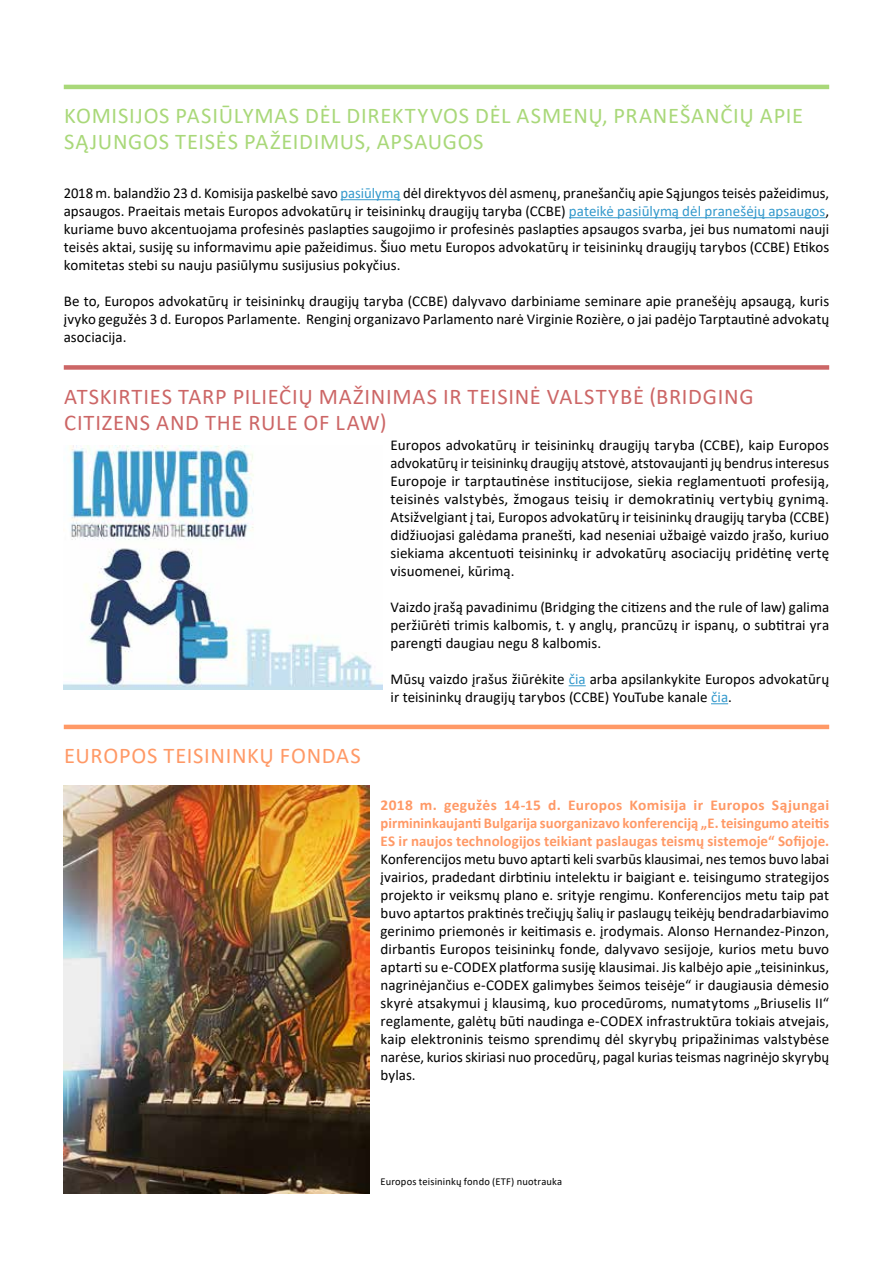
<style>
.page{position:relative;width:893px;height:1263px;background:#fff}
.page>*{position:absolute;margin:0;border:0;box-sizing:border-box;transform-origin:0 0}
.t1{font:22.5px/25.8px "Calibri";letter-spacing:.03em;color:#a9d879}
.t2{font:22.5px/25.8px "Calibri";letter-spacing:.035em;color:#c66}
.t3{font:22.5px "Calibri";letter-spacing:.03em;color:#f96}
.t4{font:15px/18px "Calibri";color:#000;text-align:justify}
.t5{font:700 15px/18px "Calibri";letter-spacing:.005em;color:#f96;text-align:justify}
.t6{font:10.5px "Calibri";letter-spacing:.015em;color:#000}
.s1{color:#39c}
</style>
<div class="page">
<hr style="left:341px;top:199px;width:59px;height:1px;background:#39c">
<hr style="left:569px;top:217px;width:256px;height:1px;background:#39c">
<svg style="left:569px;top:685px;width:17px;height:1px"></svg>
<svg style="left:711px;top:703px;width:17px;height:1px"></svg>
<img style="left:64px;top:785px;width:306px;height:408px">
<img style="left:64px;top:445px;width:318px;height:244px">
<hr style="left:64px;top:85px;width:765px;height:4px;background:#a9d879">
<div style="left:64px;top:365px;width:765px;height:5px;background:#c66"></div>
<hr style="left:64px;top:725px;width:765px;height:4px;background:#f96">
<h1 class="t1" style="left:64px;top:102px;width:740px">KOMISIJOS PASIŪLYMAS DĖL DIREKTYVOS DĖL ASMENŲ, PRANEŠANČIŲ APIE<br>SĄJUNGOS TEISĖS PAŽEIDIMUS, APSAUGOS</h1>
<p class="t4" style="left:64px;top:184px;width:767px">2018 m. balandžio 23 d. Komisija paskelbė savo <span class="s1">pasiūlymą</span> dėl direktyvos dėl asmenų, pranešančių apie Sąjungos teisės pažeidimus, apsaugos. Praeitais metais Europos advokatūrų ir teisininkų draugijų taryba (CCBE) <span class="s1">pateikė pasiūlymą dėl pranešėjų apsaugos</span>, kuriame buvo akcentuojama profesinės paslapties saugojimo ir profesinės paslapties apsaugos svarba, jei bus numatomi nauji teisės aktai, susiję su informavimu apie pažeidimus. Šiuo metu Europos advokatūrų ir teisininkų draugijų tarybos (CCBE) Etikos komitetas stebi su nauju pasiūlymu susijusius pokyčius.</p>
<p class="t4" style="left:64px;top:292px;width:767px">Be to, Europos advokatūrų ir teisininkų draugijų taryba (CCBE) dalyvavo darbiniame seminare apie pranešėjų apsaugą, kuris įvyko gegužės 3 d. Europos Parlamente. Renginį organizavo Parlamento narė Virginie Rozière, o jai padėjo Tarptautinė advokatų asociacija.</p>
<h1 class="t2" style="left:64px;top:383px;width:691px">ATSKIRTIES TARP PILIEČIŲ MAŽINIMAS IR TEISINĖ VALSTYBĖ (BRIDGING<br>CITIZENS AND THE RULE OF LAW)</h1>
<h1 class="t3" style="left:64px;top:740px;width:298px">EUROPOS TEISININKŲ FONDAS</h1>
<p class="t4" style="left:391px;top:436px;width:440px">Europos advokatūrų ir teisininkų draugijų taryba (CCBE), kaip Europos advokatūrų ir teisininkų draugijų atstovė, atstovaujanti jų bendrus interesus Europoje ir tarptautinėse institucijose, siekia reglamentuoti profesiją, teisinės valstybės, žmogaus teisių ir demokratinių vertybių gynimą.<br>Atsižvelgiant į tai, Europos advokatūrų ir teisininkų draugijų taryba (CCBE) didžiuojasi galėdama pranešti, kad neseniai užbaigė vaizdo įrašo, kuriuo siekiama akcentuoti teisininkų ir advokatūrų asociacijų pridėtinę vertę visuomenei, kūrimą.</p>
<p class="t4" style="left:391px;top:598px;width:440px">Vaizdo įrašą pavadinimu (Bridging the citizens and the rule of law) galima peržiūrėti trimis kalbomis, t. y anglų, prancūzų ir ispanų, o subtitrai yra parengti daugiau negu 8 kalbomis.</p>
<p class="t4" style="left:391px;top:670px;width:440px">Mūsų vaizdo įrašus žiūrėkite <span class="s1">čia</span> arba apsilankykite Europos advokatūrų ir teisininkų draugijų tarybos (CCBE) YouTube kanale <span class="s1">čia</span>.</p>
<p class="t5" style="left:381px;top:796px;width:450px">2018 m. gegužės 14-15 d. Europos Komisija ir Europos Sąjungai pirmininkaujanti Bulgarija suorganizavo konferenciją „E. teisingumo ateitis ES ir naujos technologijos teikiant paslaugas teismų sistemoje“ Sofijoje.</p>
<p class="t4" style="left:381px;top:850px;width:450px">Konferencijos metu buvo aptarti keli svarbūs klausimai, nes temos buvo labai įvairios, pradedant dirbtiniu intelektu ir baigiant e. teisingumo strategijos projekto ir veiksmų plano e. srityje rengimu. Konferencijos metu taip pat buvo aptartos praktinės trečiųjų šalių ir paslaugų teikėjų bendradarbiavimo gerinimo priemonės ir keitimasis e. įrodymais. Alonso Hernandez-Pinzon, dirbantis Europos teisininkų fonde, dalyvavo sesijoje, kurios metu buvo aptarti su e-CODEX platforma susiję klausimai. Jis kalbėjo apie „teisininkus, nagrinėjančius e-CODEX galimybes šeimos teisėje“ ir daugiausia dėmesio skyrė atsakymui į klausimą, kuo procedūroms, numatytoms „Briuselis II“ reglamente, galėtų būti naudinga e-CODEX infrastruktūra tokiais atvejais, kaip elektroninis teismo sprendimų dėl skyrybų pripažinimas valstybėse narėse, kurios skiriasi nuo procedūrų, pagal kurias teismas nagrinėjo skyrybų bylas.</p>
<p class="t6" style="left:381px;top:1174px;width:183px">Europos teisininkų fondo (ETF) nuotrauka</p>
</div>
